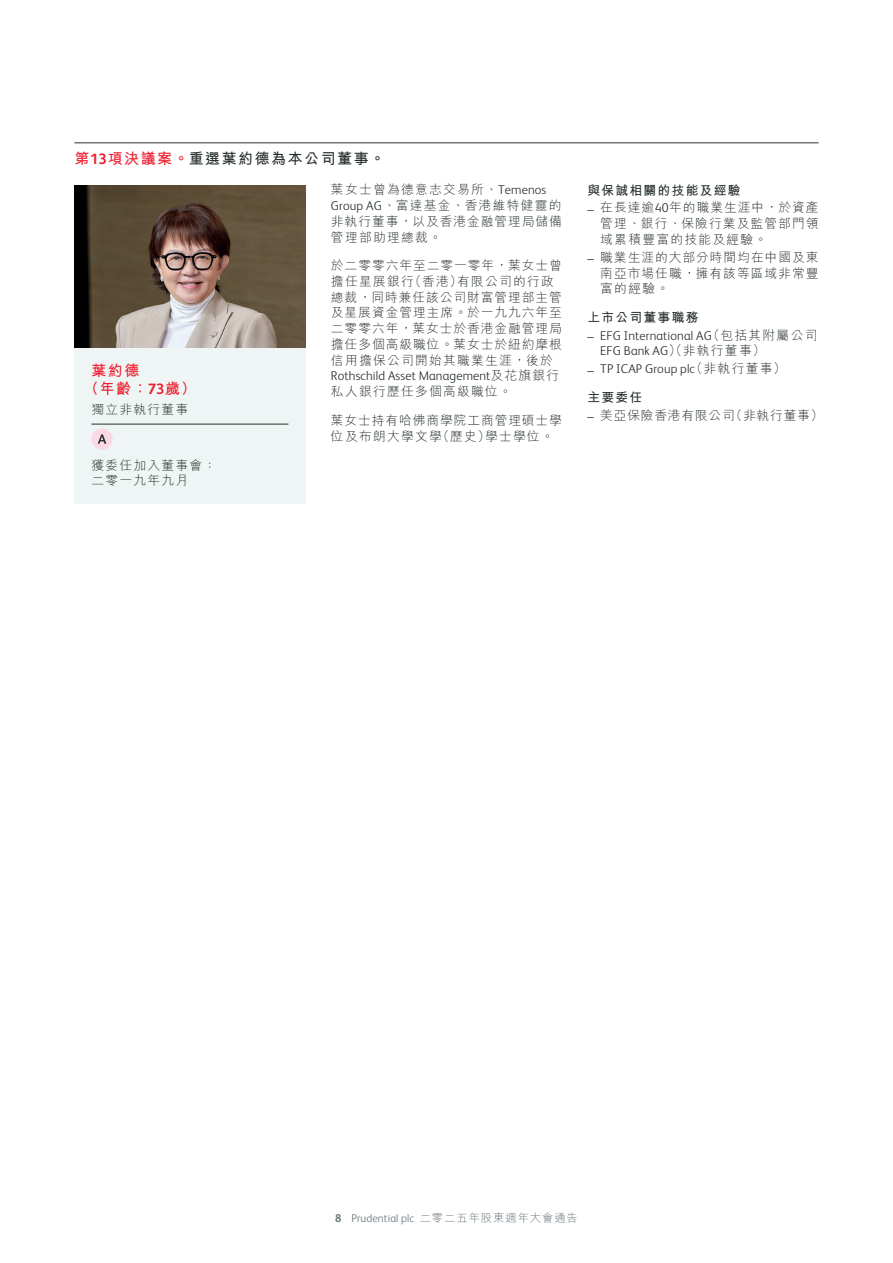
<style>
.page{position:relative;width:893px;height:1263px;background:#fff}
.page>*{position:absolute;margin:0;border:0;box-sizing:border-box;transform-origin:0 0}
.t1{font:700 15px "M Hei HK";letter-spacing:.1em;color:#27302c}
.t2{font:700 15px/18px "M Hei HK";color:#ee1b2c}
.t3{font:300 12.75px/15.8px "M Hei HK";letter-spacing:.075em;color:#27302c}
.t4{font:300 12.75px/15.8px "M Hei HK";letter-spacing:.1em;color:#27302c}
.t5{font:300 12.75px/15.8px "FS Albert Pro";letter-spacing:.01em;color:#27302c}
.t6{font:700 12.75px "M Hei HK";letter-spacing:.1em;color:#27302c}
.t7{font:300 11.25px "FS Albert Pro";letter-spacing:.01em;color:#687379}
.s1{color:#ee1b2c}
.s2{font-family:"FS Albert Pro";color:#ee1b2c}
.s3{font-family:"FS Albert Pro"}
.s4{font-family:"M Hei HK"}
.s5{font-family:"FS Albert Pro";color:#231f20}
.s6{color:#231f20}
.s7{font-weight:700}
</style>
<div class="page">
<hr style="left:74px;top:142px;width:745px;height:1px;background:#27302c">
<img style="left:74px;top:186px;width:231px;height:162px">
<div style="left:74px;top:348px;width:231px;height:156px;background:#eff5f4"></div>
<hr style="left:91px;top:424px;width:197px;height:1px;background:#27302c">
<div style="left:91px;top:428px;width:22px;height:22px;background:#fad8e6;border-radius:50%"></div>
<svg style="left:98px;top:434px;width:8px;height:10px"></svg>
<p class="t1" style="left:74px;top:148px;width:312px"><span class="s1">第</span><span class="s2">13</span><span class="s1">項決議案。</span>重選葉約德為本公司董事。</p>
<p class="t4" style="left:331px;top:181px;width:233px">葉女士曾為德意志交易所、<span class="s3">Temenos<br>Group AG</span>、富達基金、香港維特健靈的非執行董事，以及香港金融管理局儲備管理部助理總裁。</p>
<p class="t3" style="left:331px;top:257px;width:233px">於二零零六年至二零一零年，葉女士曾擔任星展銀行（香港）有限公司的行政總裁，同時兼任該公司財富管理部主管及星展資金管理主席。於一九九六年至二零零六年，葉女士於香港金融管理局擔任多個高級職位。葉女士於紐約摩根信用擔保公司開始其職業生涯，後於</p>
<p class="t5" style="left:331px;top:367px;width:230px">Rothschild Asset Management<span class="s4">及花旗銀行</span></p>
<p class="t4" style="left:331px;top:383px;width:183px">私人銀行歷任多個高級職位。</p>
<p class="t3" style="left:331px;top:412px;width:233px">葉女士持有哈佛商學院工商管理碩士學位及布朗大學文學（歷史）學士學位。</p>
<p class="t2" style="left:84px;top:360px;width:114px;text-indent:8px">葉約德<br>（年齡：<span class="s3">73</span>歲）</p>
<p class="t4" style="left:91px;top:401px;width:98px">獨立非執行董事</p>
<p class="t4" style="left:91px;top:457px;width:126px">獲委任加入董事會：二零一九年九月</p>
<p class="t6" style="left:587px;top:181px;width:154px">與保誠相關的技能及經驗</p>
<p class="t3" style="left:600px;top:199px;width:220px;text-align:justify;text-indent:-13px"><span class="s5">–</span> 在長達逾<span class="s3">40</span>年的職業生涯中，於資產管理、銀行、保險行業及監管部門領域累積豐富的技能及經驗。</p>
<p class="t3" style="left:600px;top:249px;width:220px;text-align:justify;text-indent:-13px"><span class="s5">–</span> 職業生涯的大部分時間均在中國及東南亞市場任職，擁有該等區域非常豐富的經驗。</p>
<p class="t6" style="left:587px;top:308px;width:112px">上市公司董事職務</p>
<p class="t5" style="left:600px;top:327px;width:219px;text-indent:-13px"><span class="s6">–</span> EFG International AG<span class="s4">（包括其附屬公司<br></span>EFG Bank AG<span class="s4">）（非執行董事）</span></p>
<p class="t5" style="left:587px;top:360px;width:200px"><span class="s6">–</span> TP ICAP Group plc<span class="s4">（非執行董事）</span></p>
<p class="t6" style="left:587px;top:388px;width:56px">主要委任</p>
<p class="t3" style="left:587px;top:407px;width:237px"><span class="s5">–</span> 美亞保險香港有限公司（非執行董事）</p>
<p class="t7" style="left:335px;top:1210px;width:244px"><span class="s7">8</span> Prudential plc <span class="s4">二零二五年股東週年大會通告</span></p>
</div>
